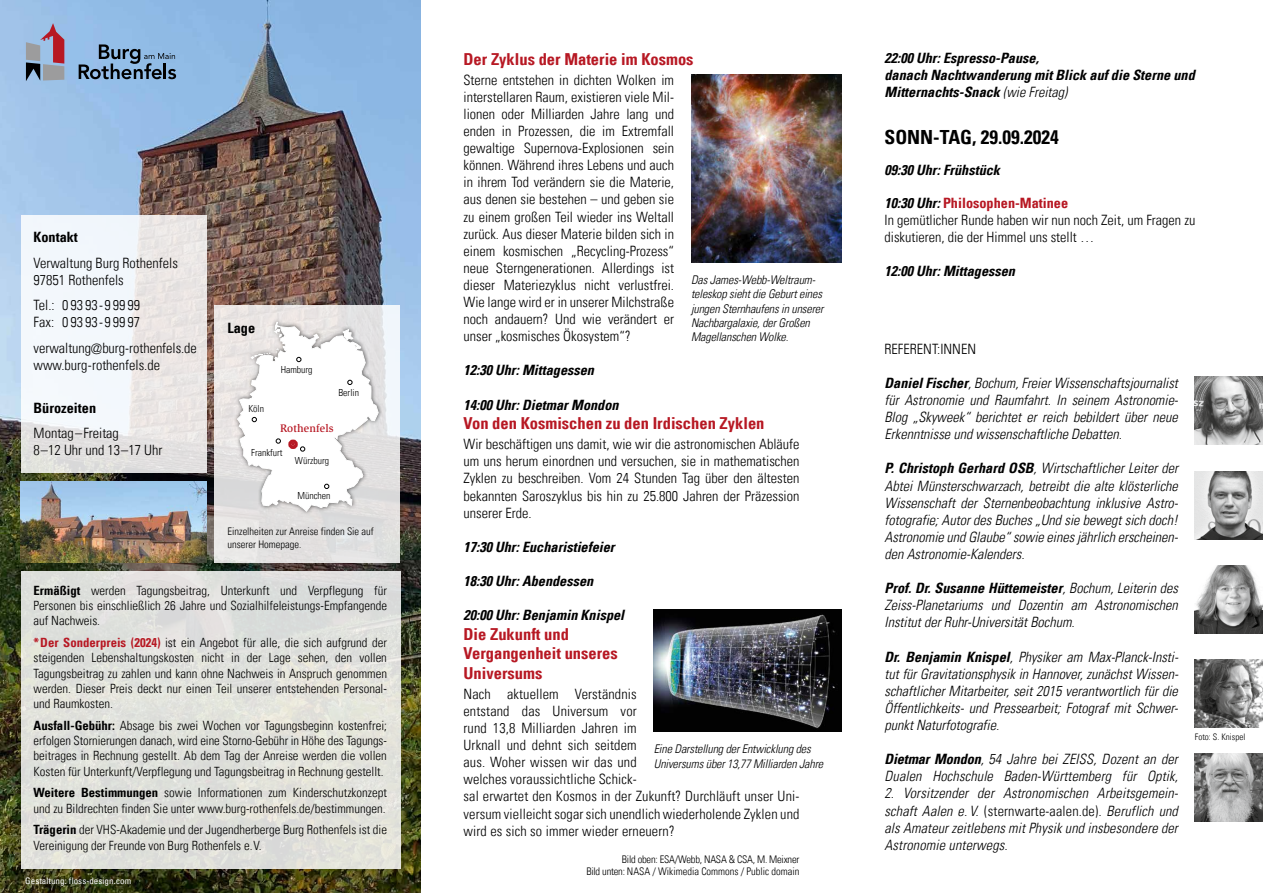
<style>
.page{position:relative;width:1263px;height:893px;background:#fff}
.page>*{position:absolute;margin:0;border:0;box-sizing:border-box;transform-origin:0 0}
.t1{font:700 condensed 19.5px "Univers LT";color:#000}
.t2{font:700 condensed 16.5px/19.5px "Univers LT";color:#b71823}
.t3{font:300 condensed 14.25px/17.1px "Univers LT";color:#000}
.t4{font:italic 300 condensed 14.25px/17.1px "Univers LT";color:#000;text-align:justify}
.t5{font:italic 700 condensed 14.25px/17.1px "Univers LT";color:#000}
.t6{font:700 condensed 14.25px "Univers LT";color:#000}
.t7{font:300 condensed 12.75px/15.3px "Univers LT";color:#000;text-align:justify}
.t8{font:italic 300 condensed 12px/14.4px "Univers LT";letter-spacing:-.01em;color:#000}
.t9{font:500 11.25px "Slimbach";letter-spacing:.01em;color:#b71823}
.t10{font:300 condensed 10.5px/12.6px "Univers LT";letter-spacing:-.02em;color:#000;text-align:right}
.t11{font:300 condensed 10.5px/12.6px "Univers LT";color:#000}
.t12{font:300 condensed 9.75px "Univers LT";color:#000}
.t13{font:condensed 9px "Univers LT";letter-spacing:.005em;color:#fff}
.t14{font:300 condensed 9px "Univers LT";color:#000}
.s1{font-weight:700}
.s2{font-weight:700;color:#b71823}
.s3{font-weight:300}
.s4{font-weight:700;font-style:italic}
.s5{font-style:normal}
</style>
<div class="page">
<img style="left:0;top:0;width:421px;height:893px">
<svg style="left:21px;top:216px;width:185px;height:257px;fill:#f1f5f9"></svg>
<svg style="left:215px;top:305px;width:185px;height:257px;fill:#e5e3e2"></svg>
<div style="left:233px;top:318px;width:150px;height:198px;background:#000;opacity:.63"></div>
<svg style="left:236px;top:321px;width:143px;height:191px"></svg>
<div style="left:288px;top:440px;width:10px;height:9px;border:6px solid #b71823;border-radius:50%"></div>
<div style="left:21px;top:571px;width:379px;height:298px;background:#e0e1db"></div>
<img style="left:21px;top:481px;width:185px;height:81px">
<svg style="left:79px;top:44px;width:97px;height:35px"></svg>
<svg style="left:26px;top:23px;width:38px;height:58px"></svg>
<img style="left:1195px;top:377px;width:68px;height:68px">
<img style="left:1195px;top:471px;width:68px;height:68px">
<img style="left:1195px;top:660px;width:68px;height:68px">
<img style="left:1195px;top:754px;width:68px;height:68px">
<img style="left:1195px;top:565px;width:68px;height:68px">
<img style="left:691px;top:75px;width:151px;height:187px">
<img style="left:654px;top:609px;width:188px;height:123px">
<p class="t6" style="left:34px;top:228px;width:46px">Kontakt</p>
<p class="t3" style="left:34px;top:254px;width:146px">Verwaltung Burg Rothenfels<br>97851 Rothenfels</p>
<p class="t3" style="left:34px;top:297px;width:108px">Tel.: 0 93 93-9 99 99<br>Fax: 0 93 93-9 99 97</p>
<p class="t3" style="left:34px;top:339px;width:165px">verwaltung@burg-rothenfels.de www.burg-rothenfels.de</p>
<p class="t6" style="left:34px;top:399px;width:64px">Bürozeiten</p>
<p class="t3" style="left:34px;top:425px;width:130px">Montag–Freitag<br>8–12 Uhr und 13–17 Uhr</p>
<p class="t6" style="left:227px;top:319px;width:29px">Lage</p>
<p class="t12" style="left:281px;top:364px;width:33px">Hamburg</p>
<p class="t12" style="left:338px;top:386px;width:22px">Berlin</p>
<p class="t12" style="left:248px;top:402px;width:17px">Köln</p>
<p class="t12" style="left:251px;top:446px;width:33px">Frankfurt</p>
<p class="t9" style="left:280px;top:421px;width:55px">Rothenfels</p>
<p class="t12" style="left:295px;top:455px;width:36px">Würzburg</p>
<p class="t12" style="left:298px;top:489px;width:35px">München</p>
<p class="t11" style="left:227px;top:525px;width:148px">Einzelheiten zur Anreise finden Sie auf unserer Homepage.</p>
<p class="t7" style="left:34px;top:582px;width:355px"><span class="s1">Ermäßigt</span> werden Tagungsbeitrag, Unterkunft und Verpflegung für Personen bis einschließlich 26 Jahre und Sozialhilfeleistungs-Empfangende auf Nachweis.</p>
<p class="t7" style="left:34px;top:635px;width:355px"><span class="s2">*Der Sonderpreis (2024)</span> ist ein Angebot für alle, die sich aufgrund der steigenden Lebenshaltungskosten nicht in der Lage sehen, den vollen Tagungsbeitrag zu zahlen und kann ohne Nachweis in Anspruch genommen werden. Dieser Preis deckt nur einen Teil unserer entstehenden Personal&shy;und Raumkosten.</p>
<p class="t7" style="left:34px;top:718px;width:355px"><span class="s1">Ausfall-Gebühr:</span> Absage bis zwei Wochen vor Tagungsbeginn kostenfrei; erfolgen Stornierungen danach, wird eine Storno-Gebühr in Höhe des Tagungs&shy;beitrages in Rechnung gestellt. Ab dem Tag der Anreise werden die vollen Kosten für Unterkunft/Verpflegung und Tagungsbeitrag in Rechnung gestellt.</p>
<p class="t7" style="left:34px;top:785px;width:355px"><span class="s1">Weitere Bestimmungen</span> sowie Informationen zum Kinderschutzkonzept und zu Bildrechten finden Sie unter www.burg-rothenfels.de/bestimmungen.</p>
<p class="t7" style="left:34px;top:822px;width:355px"><span class="s1">Trägerin</span> der VHS-Akademie und der Jugendherberge Burg Rothenfels ist die<br>Vereinigung der Freunde von Burg Rothenfels e.V.</p>
<p class="t13" style="left:25px;top:875px;width:108px">Gestaltung: floss-design.com</p>
<p class="t2" style="left:463px;top:49px;width:232px">Der Zyklus der Materie im Kosmos</p>
<p class="t3" style="left:463px;top:71px;width:212px;text-align:justify">Sterne entstehen in dichten Wolken im interstellaren Raum, existieren viele Mil&shy;lionen oder Milliarden Jahre lang und enden in Prozessen, die im Extremfall gewaltige Supernova-Explosionen sein können. Während ihres Lebens und auch in ihrem Tod verändern sie die Materie, aus denen sie bestehen – und geben sie zu einem großen Teil wieder ins Weltall zurück. Aus dieser Materie bilden sich in einem kosmischen „Recycling-Prozess“ neue Sterngenerationen. Allerdings ist dieser Materiezyklus nicht verlustfrei.<br>Wie lange wird er in unserer Milchstraße noch andauern? Und wie verändert er unser „kosmisches Ökosystem“?</p>
<p class="t5" style="left:463px;top:362px;width:132px">12:30 Uhr: Mittagessen</p>
<p class="t5" style="left:463px;top:396px;width:157px">14:00 Uhr: Dietmar Mondon</p>
<p class="t2" style="left:463px;top:413px;width:302px">Von den Kosmischen zu den Irdischen Zyklen</p>
<p class="t3" style="left:463px;top:436px;width:337px;text-align:justify">Wir beschäftigen uns damit, wie wir die astronomischen Abläufe um uns herum einordnen und versuchen, sie in mathematischen Zyklen zu beschreiben. Vom 24 Stunden Tag über den ältesten bekannten Saroszyklus bis hin zu 25.800 Jahren der Präzession unserer Erde.</p>
<p class="t5" style="left:463px;top:538px;width:153px">17:30 Uhr: Eucharistiefeier</p>
<p class="t5" style="left:463px;top:572px;width:131px">18:30 Uhr: Abendessen</p>
<p class="t5" style="left:463px;top:607px;width:162px">20:00 Uhr: Benjamin Knispel</p>
<p class="t2" style="left:463px;top:624px;width:156px">Die Zukunft und<br>Vergangenheit unseres<br>Universums</p>
<p class="t3" style="left:463px;top:685px;width:337px">Nach aktuellem Verständnis<br>entstand das Universum vor<br>rund 13,8 Milliarden Jahren im<br>Urknall und dehnt sich seitdem<br>aus. Woher wissen wir das und<br>welches voraussichtliche Schick-<br>sal erwartet den Kosmos in der Zukunft? Durchläuft unser Uni&shy;versum vielleicht sogar sich unendlich wiederholende Zyklen und wird es sich so immer wieder erneuern?</p>
<p class="t8" style="left:691px;top:272px;width:134px">Das James-Webb-Weltraum&shy;teleskop sieht die Geburt eines jungen Sternhaufens in unserer<br>Nachbargalaxie, der Großen<br>Magellanschen Wolke.</p>
<p class="t8" style="left:654px;top:742px;width:171px">Eine Darstellung der Entwicklung des<br>Universums über 13,77 Milliarden Jahre</p>
<p class="t10" style="left:586px;top:852px;width:215px">Bild oben: ESA/Webb, NASA &amp; CSA, M. Meixner<br>Bild unten: NASA / Wikimedia Commons / Public domain</p>
<p class="t5" style="left:884px;top:49px;width:312px">22:00 Uhr: Espresso-Pause,<br>danach Nachtwanderung mit Blick auf die Sterne und<br>Mitternachts-Snack <span class="s3">(wie Freitag)</span></p>
<h1 class="t1" style="left:884px;top:125px;width:176px">SONN-TAG, 29.09.2024</h1>
<p class="t5" style="left:884px;top:161px;width:117px">09:30 Uhr: Frühstück</p>
<p class="t3" style="left:884px;top:195px;width:312px"><span class="s4">10:30 Uhr:</span> <span class="s2">Philosophen-Matinee<br></span>In gemütlicher Runde haben wir nun noch Zeit, um Fragen zu diskutieren, die der Himmel uns stellt …</p>
<p class="t5" style="left:884px;top:262px;width:132px">12:00 Uhr: Mittagessen</p>
<p class="t3" style="left:884px;top:340px;width:93px">REFERENT:INNEN</p>
<p class="t4" style="left:884px;top:374px;width:295px"><span class="s1">Daniel Fischer</span>, Bochum, Freier Wissenschaftsjournalist für Astronomie und Raumfahrt. In seinem Astronomie-Blog „Skyweek“ berichtet er reich bebildert über neue Erkenntnisse und wissenschaftliche Debatten.</p>
<p class="t4" style="left:884px;top:460px;width:295px"><span class="s1">P. Christoph Gerhard OSB</span>, Wirtschaftlicher Leiter der Abtei Münsterschwarzach, betreibt die alte klösterliche Wissenschaft der Sternenbeobachtung inklusive Astro&shy;fotografie; Autor des Buches „Und sie bewegt sich doch!<br>Astronomie und Glaube“ sowie eines jährlich erscheinen&shy;den Astronomie-Kalenders.</p>
<p class="t4" style="left:884px;top:580px;width:295px"><span class="s1">Prof. Dr. Susanne Hüttemeister</span>, Bochum, Leiterin des Zeiss-Planetariums und Dozentin am Astronomischen Institut der Ruhr-Universität Bochum.</p>
<p class="t4" style="left:884px;top:648px;width:295px"><span class="s1">Dr. Benjamin Knispel</span>, Physiker am Max-Planck-Insti&shy;tut für Gravitationsphysik in Hannover, zunächst Wissen&shy;schaftlicher Mitarbeiter, seit 2015 verantwortlich für die Öffentlichkeits- und Pressearbeit; Fotograf mit Schwer&shy;punkt Naturfotografie.</p>
<p class="t4" style="left:884px;top:751px;width:295px"><span class="s1">Dietmar Mondon</span>, 54 Jahre bei ZEISS, Dozent an der<br>Dualen Hochschule Baden-Württemberg für Optik,</p>
<p class="t4" style="left:884px;top:785px;width:295px">2. Vorsitzender der Astronomischen Arbeitsgemein&shy;schaft Aalen e. V. <span class="s5">(sternwarte-aalen.de)</span>. Beruflich und als Amateur zeitlebens mit Physik und insbesondere der Astronomie unterwegs.</p>
<p class="t14" style="left:1195px;top:731px;width:52px">Foto: S. Knispel</p>
</div>
